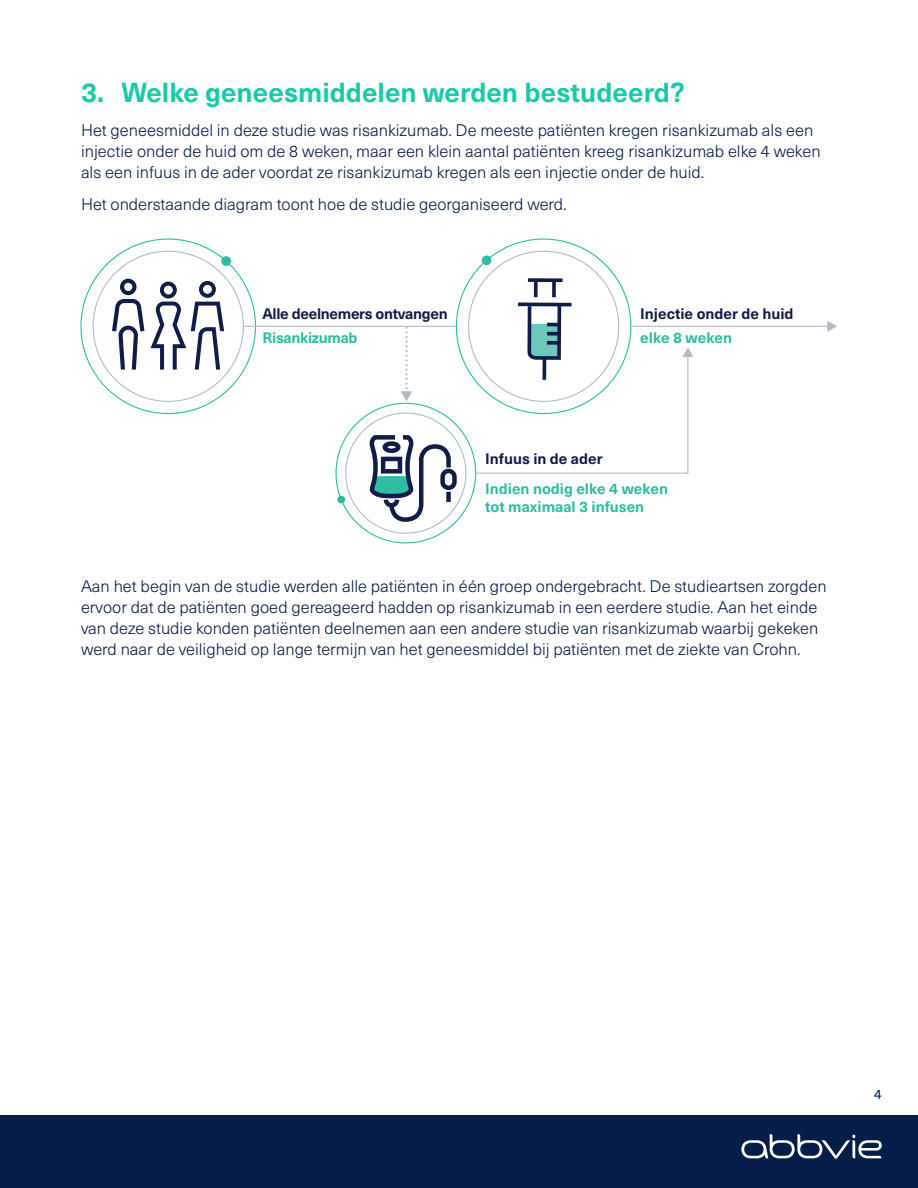
<style>
.page{position:relative;width:918px;height:1188px;background:#fff}
.page>*{position:absolute;margin:0;border:0;box-sizing:border-box;transform-origin:0 0}
.Hd_1{font:700 27px "Neue Haas Unica Pro";color:#1ac9a8}
.Body_1{font:300 16.5px/21px "Neue Haas Unica Pro";color:#071d49}
.t1{font:700 15px/30.5px "Neue Haas Unica Pro";color:#2ebca2}
.t2{font:700 15px/24px "Neue Haas Unica Pro";letter-spacing:-.02em;color:#121d46}
.t3{font:700 15px/24px "Neue Haas Unica Pro";color:#121d46}
.t4{font:13.5px "Neue Haas Unica Pro";color:#071d49}
.s1{color:#2ebca2}
.s2{color:#121d46}
</style>
<div class="page">
<svg style="left:242px;top:325px;width:585px;height:209px"></svg>
<svg style="left:827px;top:321px;width:10px;height:11px"></svg>
<svg style="left:337px;top:495px;width:9px;height:9px"></svg>
<div style="left:221px;top:256px;width:10px;height:10px;background:#2ebca2;border-radius:50%"></div>
<svg style="left:481px;top:255px;width:11px;height:11px"></svg>
<svg style="left:401px;top:328px;width:11px;height:73px"></svg>
<svg style="left:151px;top:281px;width:73px;height:89px"></svg>
<svg style="left:112px;top:279px;width:32px;height:91px"></svg>
<svg style="left:528px;top:278px;width:35px;height:4px"></svg>
<svg style="left:518px;top:302px;width:54px;height:3px"></svg>
<svg style="left:534px;top:281px;width:4px;height:16px"></svg>
<svg style="left:552px;top:281px;width:4px;height:16px"></svg>
<svg style="left:475px;top:305px;width:219px;height:169px"></svg>
<svg style="left:367px;top:433px;width:92px;height:91px"></svg>
<div style="left:0;top:1115px;width:918px;height:73px;background:#071d49"></div>
<svg style="left:741px;top:1134px;width:141px;height:25px"></svg>
<p class="Hd_1" style="left:81px;top:76px;width:605px">3. Welke geneesmiddelen werden bestudeerd?</p>
<p class="Body_1" style="left:81px;top:120px;width:741px">Het geneesmiddel in deze studie was risankizumab. De meeste patiënten kregen risankizumab als een injectie onder de huid om de 8 weken, maar een klein aantal patiënten kreeg risankizumab elke 4 weken als een infuus in de ader voordat ze risankizumab kregen als een injectie onder de huid.</p>
<p class="Body_1" style="left:81px;top:194px;width:487px">Het onderstaande diagram toont hoe de studie georganiseerd werd.</p>
<p class="t2" style="left:262px;top:302px;width:187px">Alle deelnemers ontvangen<br><span class="s1">Risankizumab</span></p>
<p class="t3" style="left:640px;top:302px;width:155px">Injectie onder de huid <span class="s1">elke 8 weken</span></p>
<p class="t1" style="left:485px;top:443px;width:184px"><span class="s2">Infuus in de ader<br></span>Indien nodig elke 4 weken</p>
<p class="t1" style="left:485px;top:492px;width:161px">tot maximaal 3 infusen</p>
<p class="Body_1" style="left:81px;top:576px;width:747px">Aan het begin van de studie werden alle patiënten in één groep ondergebracht. De studieartsen zorgden ervoor dat de patiënten goed gereageerd hadden op risankizumab in een eerdere studie. Aan het einde van deze studie konden patiënten deelnemen aan een andere studie van risankizumab waarbij gekeken werd naar de veiligheid op lange termijn van het geneesmiddel bij patiënten met de ziekte van Crohn.</p>
<p class="t4" style="left:874px;top:1086px;width:9px">4</p>
</div>
